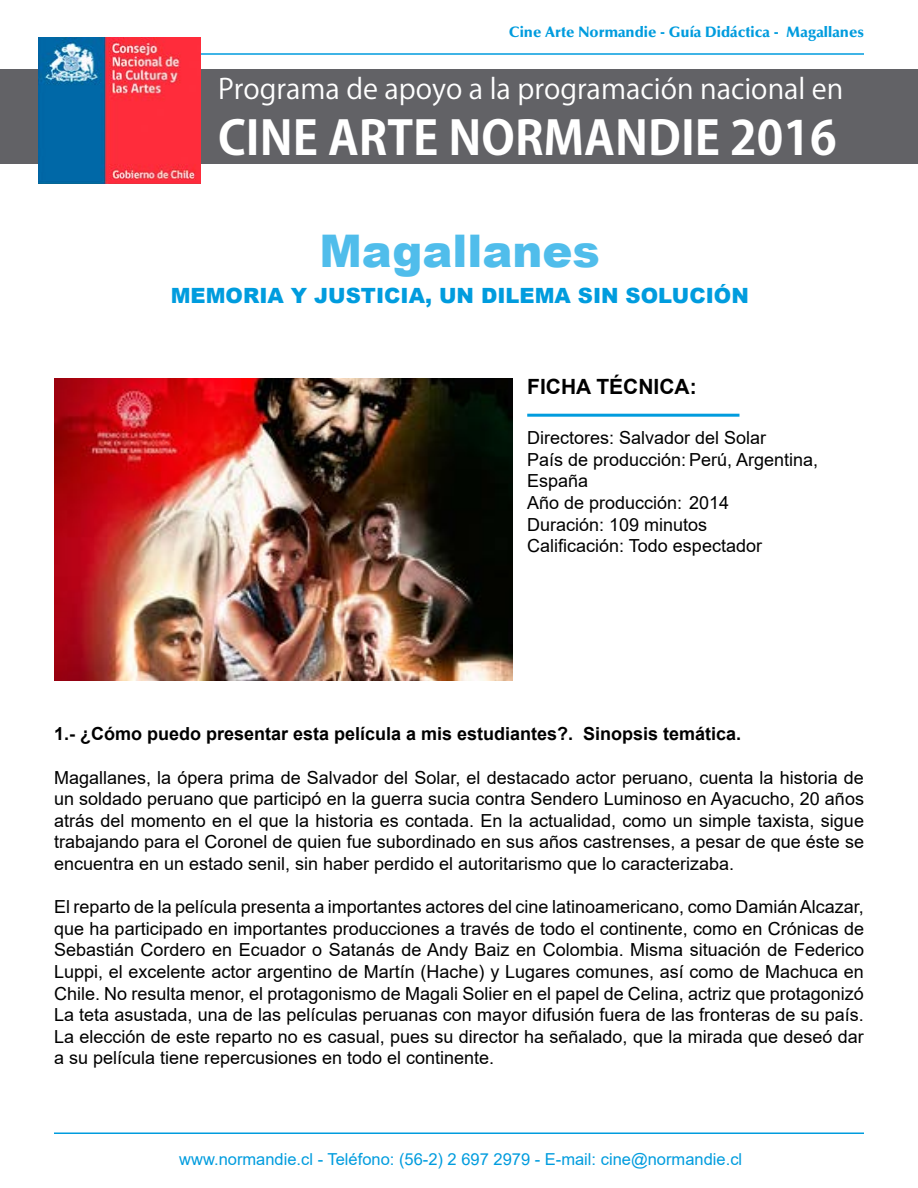
<style>
.page{position:relative;width:918px;height:1188px;background:#fff}
.page>*{position:absolute;margin:0;border:0;box-sizing:border-box;transform-origin:0 0}
.t1{font:700 46.5px "Koz Go Pr 6 N";color:#fff}
.t2{font:900 45px "Arial";color:#50bdeb}
.t3{font:27.75px "Koz Go Pr 6 N";color:#fff}
.t4{font:900 21px "Arial";color:#009cde}
.t5{font:700 21px "Arial";color:#000}
.t6{font:18px/21.6px "Arial";color:#000;text-align:justify}
.t7{font:700 18px "Arial";color:#000}
.t8{font:16.5px "Arial";color:#009cde}
.t9{font:900 15px "Optima LT Std";color:#009cde}
</style>
<div class="page">
<hr style="left:54px;top:53px;width:810px;height:2px;background:#009cde">
<hr style="left:54px;top:1132px;width:810px;height:2px;background:#009cde">
<div style="left:0;top:69px;width:918px;height:95px;background:#626266"></div>
<img style="left:38px;top:37px;width:163px;height:147px">
<hr style="left:527px;top:414px;width:212px;height:3px;background:#009cde">
<img style="left:54px;top:379px;width:459px;height:301px">
<p class="t9" style="left:509px;top:23px;width:357px">Cine Arte Normandie - Guía Didáctica - Magallanes</p>
<h3 class="t3" style="left:218px;top:73px;width:627px">Programa de apoyo a la programación nacional en</h3>
<h1 class="t1" style="left:218px;top:112px;width:620px">CINE ARTE NORMANDIE 2016</h1>
<h2 class="t2" style="left:319px;top:218px;width:282px">Magallanes</h2>
<p class="t4" style="left:171px;top:280px;width:580px">MEMORIA Y JUSTICIA, UN DILEMA SIN SOLUCIÓN</p>
<p class="t5" style="left:527px;top:372px;width:171px">FICHA TÉCNICA:</p>
<p class="t6" style="left:527px;top:427px;width:293px;text-align:left">Directores: Salvador del Solar<br>País de producción: Perú, Argentina,<br>España<br>Año de producción: 2014<br>Duración: 109 minutos<br>Calificación: Todo espectador</p>
<p class="t7" style="left:54px;top:721px;width:689px">1.- ¿Cómo puedo presentar esta película a mis estudiantes?. Sinopsis temática.</p>
<p class="t6" style="left:54px;top:766px;width:812px">Magallanes, la ópera prima de Salvador del Solar, el destacado actor peruano, cuenta la historia de un soldado peruano que participó en la guerra sucia contra Sendero Luminoso en Ayacucho, 20 años atrás del momento en el que la historia es contada. En la actualidad, como un simple taxista, sigue trabajando para el Coronel de quien fue subordinado en sus años castrenses, a pesar de que éste se encuentra en un estado senil, sin haber perdido el autoritarismo que lo caracterizaba.</p>
<p class="t6" style="left:54px;top:896px;width:812px">El reparto de la película presenta a importantes actores del cine latinoamericano, como Damián Alcazar, que ha participado en importantes producciones a través de todo el continente, como en Crónicas de Sebastián Cordero en Ecuador o Satanás de Andy Baiz en Colombia. Misma situación de Federico Luppi, el excelente actor argentino de Martín (Hache) y Lugares comunes, así como de Machuca en Chile. No resulta menor, el protagonismo de Magali Solier en el papel de Celina, actriz que protagonizó La teta asustada, una de las películas peruanas con mayor difusión fuera de las fronteras de su país.<br>La elección de este reparto no es casual, pues su director ha señalado, que la mirada que deseó dar a su película tiene repercusiones en todo el continente.</p>
<p class="t8" style="left:179px;top:1148px;width:564px">www.normandie.cl - Teléfono: (56-2) 2 697 2979 - E-mail: cine@normandie.cl</p>
</div>
